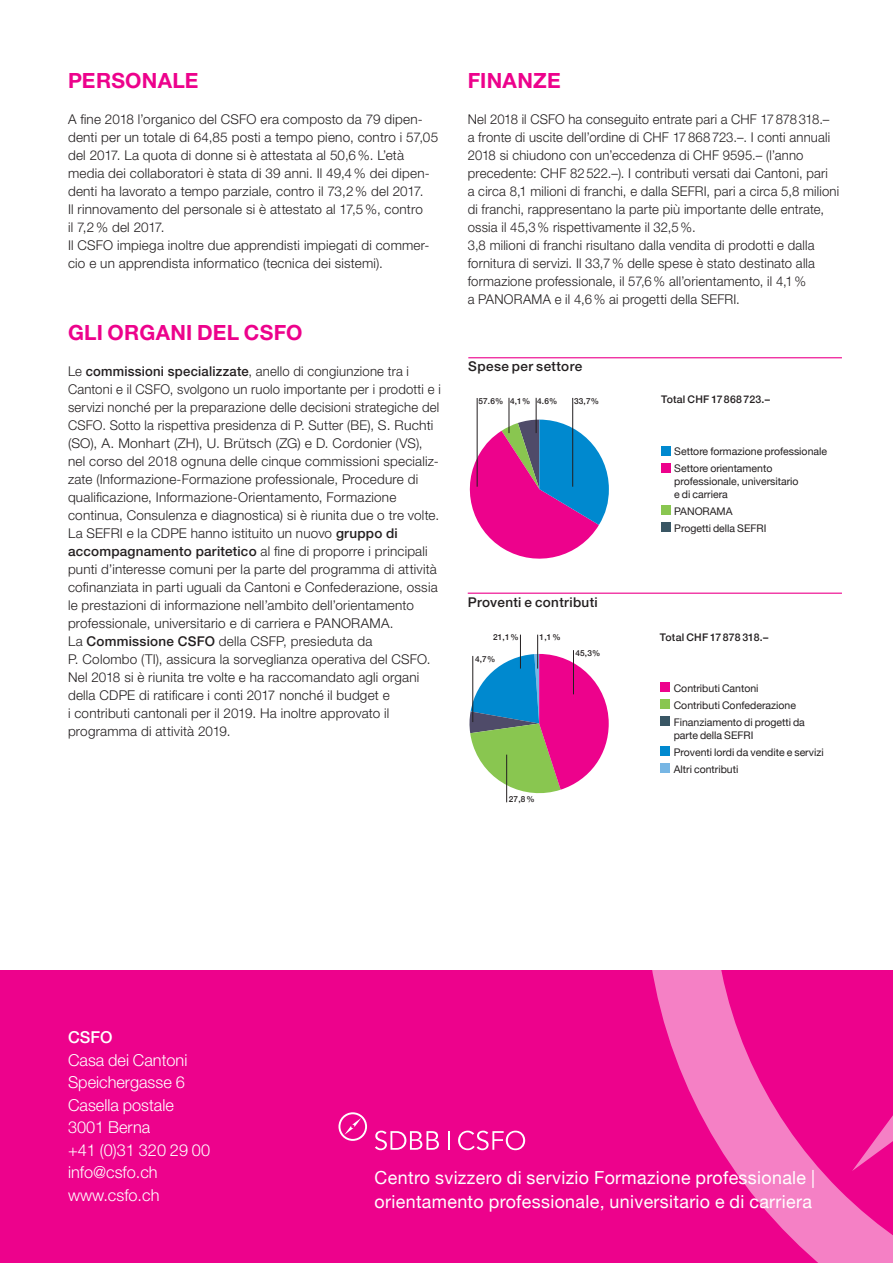
<style>
.page{position:relative;width:893px;height:1263px;background:#fff}
.page>*{position:absolute;margin:0;border:0;box-sizing:border-box;transform-origin:0 0}
._03_untertitel_rot{font:700 21px "Helvetica Neue LT Pro";letter-spacing:.015em;color:#ed028c}
._02_grundtext{font:700 21px "Helvetica Neue LT Pro";letter-spacing:.015em;color:#ed028c}
.t1{font:18px/24px "Helvetica Neue";letter-spacing:.02em;color:#fff}
.t2{font:300 16.5px "Helvetica Neue LT Pro";color:#fff}
.t3{font:500 16.5px "Helvetica Neue LT Pro";color:#fff}
._02_grundtext-2{font:300 13.5px/18px "Helvetica Neue LT Pro";letter-spacing:.015em;color:#231f20}
._05_titel_grafiken{font:500 13.5px "Helvetica Neue LT Pro";letter-spacing:.025em;color:#231f20}
.t4{font:10.5px/12.8px "Helvetica Neue";color:#231f20}
.t5{font:500 10.5px "Helvetica Neue";letter-spacing:.02em;color:#231f20}
.t6{font:500 8.25px "Helvetica Neue";letter-spacing:.02em;color:#231f20}
.s1{font-weight:500}
</style>
<div class="page">
<div style="left:0;top:970px;width:893px;height:293px;background:#ed028c"></div>
<svg style="left:645px;top:446px;width:248px;height:817px"></svg>
<svg style="left:852px;top:833px;width:41px;height:338px"></svg>
<div style="left:661px;top:446px;width:9px;height:9px;background:#0089cf"></div>
<div style="left:661px;top:463px;width:9px;height:9px;background:#ed028c"></div>
<div style="left:661px;top:505px;width:9px;height:10px;background:#89c650"></div>
<div style="left:661px;top:522px;width:9px;height:10px;background:#395664"></div>
<hr style="left:468px;top:357px;width:374px;height:1px;background:#ed028c">
<svg style="left:469px;top:654px;width:140px;height:147px"></svg>
<hr style="left:520px;top:635px;width:1px;height:33px;background:#231f20">
<hr style="left:537px;top:635px;width:1px;height:33px;background:#231f20">
<hr style="left:472px;top:656px;width:1px;height:66px;background:#231f20">
<hr style="left:573px;top:650px;width:1px;height:44px;background:#231f20">
<hr style="left:506px;top:755px;width:1px;height:47px;background:#231f20">
<svg style="left:469px;top:420px;width:140px;height:139px"></svg>
<hr style="left:509px;top:398px;width:1px;height:35px;background:#231f20">
<hr style="left:572px;top:398px;width:1px;height:89px;background:#231f20">
<hr style="left:536px;top:398px;width:1px;height:35px;background:#231f20">
<hr style="left:477px;top:398px;width:1px;height:89px;background:#231f20">
<svg style="left:375px;top:1131px;width:64px;height:19px"></svg>
<svg style="left:448px;top:1131px;width:2px;height:19px"></svg>
<svg style="left:458px;top:1131px;width:67px;height:19px"></svg>
<svg style="left:338px;top:1112px;width:29px;height:29px"></svg>
<div style="left:660px;top:683px;width:10px;height:9px;background:#ed028c"></div>
<div style="left:660px;top:700px;width:10px;height:9px;background:#89c650"></div>
<div style="left:660px;top:717px;width:10px;height:9px;background:#395664"></div>
<div style="left:660px;top:746px;width:10px;height:9px;background:#0089cf"></div>
<div style="left:660px;top:763px;width:10px;height:9px;background:#77b6e4"></div>
<hr style="left:468px;top:593px;width:374px;height:1px;background:#ed028c">
<p class="_03_untertitel_rot" style="left:68px;top:67px;width:132px">PERSONALE</p>
<p class="_02_grundtext-2" style="left:68px;top:110px;width:372px">A fine 2018 l’organico del CSFO era composto da 79 dipen&shy;denti per un totale di 64,85 posti a tempo pieno, contro i 57,05 del 2017. La quota di donne si è attestata al 50,6%. L’età media dei collaboratori è stata di 39 anni. Il 49,4% dei dipen&shy;denti ha lavorato a tempo parziale, contro il 73,2% del 2017.<br>Il rinnovamento del personale si è attestato al 17,5%, contro<br>il 7,2% del 2017.<br>Il CSFO impiega inoltre due apprendisti impiegati di commer&shy;cio e un apprendista informatico (tecnica dei sistemi).</p>
<p class="_03_untertitel_rot" style="left:68px;top:319px;width:236px">GLI ORGANI DEL CSFO</p>
<p class="_02_grundtext-2" style="left:68px;top:362px;width:374px">Le <span class="s1">commissioni specializzate</span>, anello di congiunzione tra i Cantoni e il CSFO, svolgono un ruolo importante per i prodotti e i servizi nonché per la preparazione delle decisioni strategiche del CSFO. Sotto la rispettiva presidenza di P. Sutter (BE), S. Ruchti (SO), A. Monhart (ZH), U. Brütsch (ZG) e D. Cordonier (VS), nel corso del 2018 ognuna delle cinque commissioni specializ&shy;zate (Informazione-Formazione professionale, Procedure di qualificazione, Informazione-Orientamento, Formazione continua, Consulenza e diagnostica) si è riunita due o tre volte.</p>
<p class="_02_grundtext-2" style="left:68px;top:524px;width:371px">La SEFRI e la CDPE hanno istituito un nuovo <span class="s1">gruppo di accompagnamento paritetico</span> al fine di proporre i principali punti d’interesse comuni per la parte del programma di attività cofinanziata in parti uguali da Cantoni e Confederazione, ossia le prestazioni di informazione nell’ambito dell’orientamento professionale, universitario e di carriera e PANORAMA.</p>
<p class="_02_grundtext-2" style="left:68px;top:632px;width:364px">La <span class="s1">Commissione CSFO</span> della CSFP, presieduta da<br>P. Colombo (TI), assicura la sorveglianza operativa del CSFO.<br>Nel 2018 si è riunita tre volte e ha raccomandato agli organi della CDPE di ratificare i conti 2017 nonché il budget e<br>i contributi cantonali per il 2019. Ha inoltre approvato il programma di attività 2019.</p>
<p class="_02_grundtext" style="left:468px;top:67px;width:94px">FINANZE</p>
<p class="_02_grundtext-2" style="left:468px;top:110px;width:373px">Nel 2018 il CSFO ha conseguito entrate pari a CHF 17878318.– a fronte di uscite dell’ordine di CHF 17868723.–. I conti annuali 2018 si chiudono con un’eccedenza di CHF 9595.– (l’anno precedente: CHF 82522.–). I contributi versati dai Cantoni, pari<br>a circa 8,1 milioni di franchi, e dalla SEFRI, pari a circa 5,8 milioni di franchi, rappresentano la parte più importante delle entrate, ossia il 45,3% rispettivamente il 32,5%.</p>
<p class="_02_grundtext-2" style="left:468px;top:236px;width:349px">3,8 milioni di franchi risultano dalla vendita di prodotti e dalla fornitura di servizi. Il 33,7% delle spese è stato destinato alla formazione professionale, il 57,6% all’orientamento, il 4,1% a PANORAMA e il 4,6% ai progetti della SEFRI.</p>
<p class="_05_titel_grafiken" style="left:468px;top:358px;width:116px">Spese per settore</p>
<p class="t6" style="left:478px;top:394px;width:80px">57.6% 4,1% 4.6%</p>
<p class="t6" style="left:574px;top:394px;width:26px">33,7%</p>
<p class="_05_titel_grafiken" style="left:468px;top:594px;width:132px">Proventi e contributi</p>
<p class="t6" style="left:493px;top:631px;width:27px">21,1%</p>
<p class="t6" style="left:540px;top:631px;width:23px">1,1%</p>
<p class="t6" style="left:475px;top:652px;width:22px">4,7%</p>
<p class="t6" style="left:575px;top:646px;width:26px">45,3%</p>
<p class="t6" style="left:509px;top:793px;width:27px">27,8%</p>
<p class="t5" style="left:661px;top:391px;width:111px">Total CHF 17868 723.–</p>
<p class="t4" style="left:674px;top:445px;width:154px">Settore formazione professionale</p>
<p class="t4" style="left:674px;top:462px;width:126px">Settore orientamento professionale, universitario e di carriera</p>
<p class="t4" style="left:674px;top:505px;width:60px">PANORAMA</p>
<p class="t4" style="left:674px;top:522px;width:94px">Progetti della SEFRI</p>
<p class="t5" style="left:660px;top:629px;width:110px">Total CHF 17 878 318.–</p>
<p class="t4" style="left:674px;top:682px;width:86px">Contributi Cantoni</p>
<p class="t4" style="left:674px;top:699px;width:124px">Contributi Confederazione</p>
<p class="t4" style="left:674px;top:716px;width:133px">Finanziamento di progetti da parte della SEFRI</p>
<p class="t4" style="left:674px;top:746px;width:152px">Proventi lordi da vendite e servizi</p>
<p class="t4" style="left:674px;top:763px;width:66px">Altri contributi</p>
<p class="t3" style="left:68px;top:1027px;width:46px">CSFO</p>
<p class="t2" style="left:68px;top:1049px;width:121px">Casa dei Cantoni</p>
<p class="t2" style="left:68px;top:1072px;width:118px">Speichergasse 6</p>
<p class="t2" style="left:68px;top:1094px;width:107px">Casella postale</p>
<p class="t2" style="left:68px;top:1117px;width:84px">3001 Berna</p>
<p class="t2" style="left:68px;top:1139px;width:144px">+41 (0)31 320 29 00</p>
<p class="t2" style="left:68px;top:1162px;width:91px">info@csfo.ch</p>
<p class="t2" style="left:68px;top:1184px;width:93px">www.csfo.ch</p>
<p class="t1" style="left:375px;top:1167px;width:442px">Centro svizzero di servizio Formazione professionale | orientamento professionale, universitario e di carriera</p>
</div>
